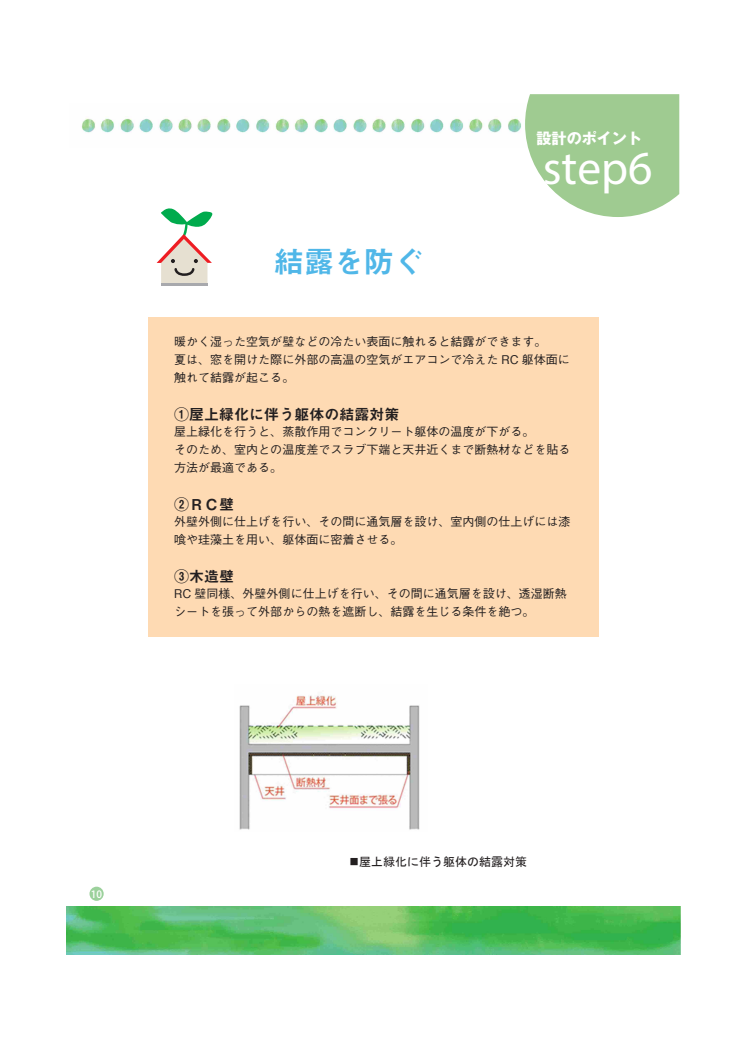
<style>
.page{position:relative;width:746px;height:1049px;background:#fff}
.page>*{position:absolute;margin:0;border:0;box-sizing:border-box;transform-origin:0 0}
.t1{font:47.5px "Myriad Pro";color:#fff}
.t2{font:30px "Midashi Go Pro MB31";color:#50b7e8}
.t3{font:700 15.1px "Gothic MB101 Pro";color:#fff}
.t4{font:15px "Midashi Go Pro MB31";color:#231f20}
.t5{font:500 12px/18px "Gothic BBB Pro";color:#231f20}
.t6{font:12px "MS Gothic";color:#231f20}
.t7{font:500 10px "Koz Go Pr 6 N";color:#fff}
.s1{font-size:10px}
</style>
<div class="page">
<img style="left:82px;top:116px;width:439px;height:17px">
<img style="left:67px;top:906px;width:613px;height:48px">
<svg style="left:525px;top:94px;width:154px;height:123px;background:#abd19f"></svg>
<hr style="left:161px;top:283px;width:46px;height:2px;background:#a8a9ad">
<svg style="left:157px;top:208px;width:56px;height:76px"></svg>
<div style="left:148px;top:318px;width:450px;height:319px;background:#fedab3"></div>
<img style="left:239px;top:695px;width:181px;height:135px">
<div style="left:89px;top:887px;width:15px;height:14px;background:#9cd19c;border-radius:50%"></div>
<h2 class="t2" style="left:274px;top:238px;width:151px">結露を防ぐ</h2>
<p class="t3" style="left:536px;top:126px;width:107px">設計のポイント</p>
<h1 class="t1" style="left:542px;top:139px;width:111px">step6</h1>
<p class="t5" style="left:174px;top:330px;width:397px">暖かく湿った空気が壁などの冷たい表面に触れると結露ができます。<br>夏は、窓を開けた際に外部の高温の空気がエアコンで冷えた RC 躯体面に触れて結露が起こる。</p>
<p class="t4" style="left:174px;top:402px;width:227px">①屋上緑化に伴う躯体の結露対策</p>
<p class="t5" style="left:174px;top:420px;width:398px">屋上緑化を行うと、蒸散作用でコンクリート躯体の温度が下がる。<br>そのため、室内との温度差でスラブ下端と天井近くまで断熱材などを貼る方法が最適である。</p>
<p class="t4" style="left:174px;top:492px;width:61px">②ＲＣ壁</p>
<p class="t5" style="left:174px;top:510px;width:398px">外壁外側に仕上げを行い、その間に通気層を設け、室内側の仕上げには漆喰や珪藻土を用い、躯体面に密着させる。</p>
<p class="t4" style="left:174px;top:564px;width:61px">③木造壁</p>
<p class="t5" style="left:174px;top:582px;width:394px">RC 壁同様、外壁外側に仕上げを行い、その間に通気層を設け、透湿断熱シートを張って外部からの熱を遮断し、結露を生じる条件を絶つ。</p>
<p class="t7" style="left:91px;top:888px;width:13px">10</p>
<p class="t6" style="left:339px;top:856px;width:189px"><span class="s1">　■</span>屋上緑化に伴う躯体の結露対策</p>
</div>
